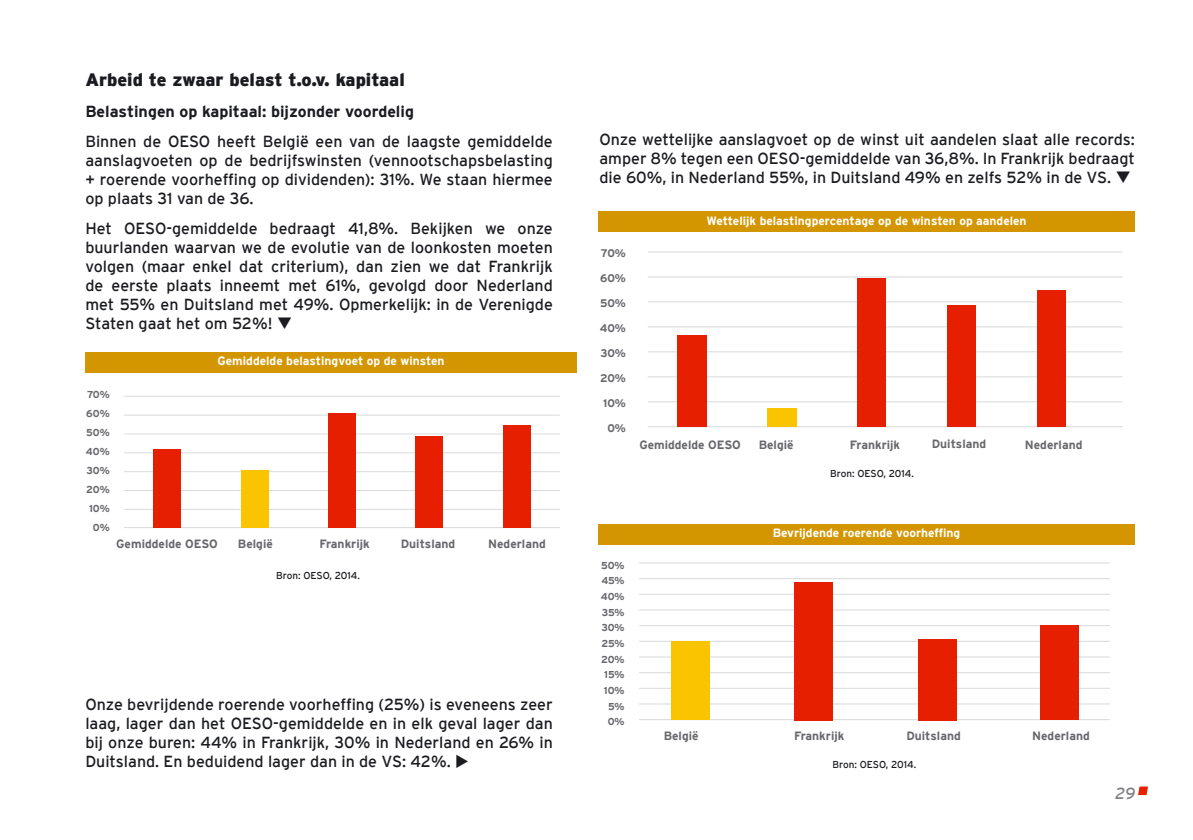
<style>
.page{position:relative;width:1193px;height:840px;background:#fff}
.page>*{position:absolute;margin:0;border:0;box-sizing:border-box;transform-origin:0 0}
.t1{font:900 18px "Interstate";color:#1b1c20}
.t2{font:16px/19px "Interstate";color:#1b1c20;text-align:justify}
.t3{font:700 16px "Interstate";color:#1b1c20}
.t4{font:italic 16px "Interstate";color:#818084}
.t5{font:700 12px "Interstate";color:#68676c}
.t6{font:700 12px "Interstate";color:#fff}
.t7{font:700 11px "Interstate";color:#68676c}
.t8{font:700 10px/15.6px "Interstate";letter-spacing:-.005em;color:#68676c;text-align:right}
.t9{font:10px "Interstate";color:#1b1c20}
</style>
<div class="page">
<svg style="left:1138px;top:786px;width:9px;height:9px"></svg>
<hr style="left:124px;top:396px;width:435px;height:1px;background:#d8dadc">
<hr style="left:124px;top:414px;width:435px;height:1px;background:#d8dadc">
<hr style="left:124px;top:433px;width:435px;height:1px;background:#d8dadc">
<hr style="left:124px;top:452px;width:435px;height:1px;background:#d8dadc">
<hr style="left:124px;top:471px;width:435px;height:1px;background:#d8dadc">
<hr style="left:124px;top:490px;width:435px;height:1px;background:#d8dadc">
<hr style="left:124px;top:509px;width:435px;height:1px;background:#d8dadc">
<hr style="left:124px;top:527px;width:435px;height:1px;background:#d8dadc">
<div style="left:154px;top:450px;width:27px;height:78px;background:#e71f01"></div>
<div style="left:241px;top:471px;width:27px;height:57px;background:#fbc400"></div>
<div style="left:328px;top:413px;width:28px;height:115px;background:#e71f01"></div>
<div style="left:415px;top:436px;width:27px;height:92px;background:#e71f01"></div>
<div style="left:503px;top:425px;width:27px;height:103px;background:#e71f01"></div>
<hr style="left:647px;top:251px;width:475px;height:1px;background:#d8dadc">
<hr style="left:647px;top:276px;width:475px;height:1px;background:#d8dadc">
<hr style="left:647px;top:301px;width:475px;height:1px;background:#d8dadc">
<hr style="left:647px;top:326px;width:475px;height:1px;background:#d8dadc">
<hr style="left:647px;top:351px;width:475px;height:1px;background:#d8dadc">
<hr style="left:647px;top:376px;width:475px;height:1px;background:#d8dadc">
<hr style="left:647px;top:401px;width:475px;height:1px;background:#d8dadc">
<hr style="left:647px;top:426px;width:475px;height:1px;background:#d8dadc">
<div style="left:677px;top:335px;width:29px;height:91px;background:#e71f01"></div>
<div style="left:767px;top:407px;width:29px;height:19px;background:#fbc400"></div>
<div style="left:857px;top:278px;width:29px;height:148px;background:#e71f01"></div>
<div style="left:947px;top:305px;width:28px;height:121px;background:#e71f01"></div>
<div style="left:1037px;top:290px;width:28px;height:136px;background:#e71f01"></div>
<div style="left:598px;top:211px;width:536px;height:21px;background:#d49600"></div>
<div style="left:85px;top:352px;width:491px;height:20px;background:#d49600"></div>
<hr style="left:639px;top:562px;width:470px;height:1px;background:#d8dadc">
<hr style="left:639px;top:578px;width:470px;height:1px;background:#d8dadc">
<hr style="left:639px;top:594px;width:470px;height:1px;background:#d8dadc">
<hr style="left:639px;top:609px;width:470px;height:1px;background:#d8dadc">
<hr style="left:639px;top:625px;width:470px;height:1px;background:#d8dadc">
<hr style="left:639px;top:641px;width:470px;height:1px;background:#d8dadc">
<hr style="left:639px;top:656px;width:470px;height:1px;background:#d8dadc">
<hr style="left:639px;top:672px;width:470px;height:1px;background:#d8dadc">
<hr style="left:639px;top:688px;width:470px;height:1px;background:#d8dadc">
<hr style="left:639px;top:703px;width:470px;height:1px;background:#d8dadc">
<hr style="left:639px;top:719px;width:470px;height:1px;background:#d8dadc">
<div style="left:671px;top:642px;width:38px;height:78px;background:#fbc400"></div>
<div style="left:794px;top:582px;width:39px;height:138px;background:#e71f01"></div>
<div style="left:917px;top:639px;width:39px;height:81px;background:#e71f01"></div>
<div style="left:1039px;top:625px;width:39px;height:95px;background:#e71f01"></div>
<div style="left:598px;top:524px;width:536px;height:20px;background:#d49600"></div>
<p class="t1" style="left:85px;top:69px;width:321px">Arbeid te zwaar belast t.o.v. kapitaal</p>
<p class="t3" style="left:85px;top:102px;width:330px">Belastingen op kapitaal: bijzonder voordelig</p>
<p class="t2" style="left:85px;top:132px;width:469px">Binnen de OESO heeft België een van de laagste gemiddelde aanslagvoeten op de bedrijfswinsten (vennootschapsbelasting + roerende voorheffing op dividenden): 31%. We staan hiermee op plaats 31 van de 36.</p>
<p class="t2" style="left:85px;top:219px;width:469px">Het OESO-gemiddelde bedraagt 41,8%. Bekijken we onze buurlanden waarvan we de evolutie van de loonkosten moeten volgen (maar enkel dat criterium), dan zien we dat Frankrijk de eerste plaats inneemt met 61%, gevolgd door Nederland met 55% en Duitsland met 49%. Opmerkelijk: in de Verenigde Staten gaat het om 52%! ❑</p>
<p class="t8" style="left:86px;top:385px;width:25px;line-height:19px">70%<br>60%<br>50%<br>40%<br>30%<br>20%<br>10%<br>0%</p>
<p class="t6" style="left:217px;top:354px;width:228px">Gemiddelde belastingvoet op de winsten</p>
<p class="t5" style="left:116px;top:537px;width:103px">Gemiddelde OESO</p>
<p class="t5" style="left:238px;top:537px;width:36px">België</p>
<p class="t5" style="left:319px;top:537px;width:52px">Frankrijk</p>
<p class="t5" style="left:401px;top:537px;width:56px">Duitsland</p>
<p class="t5" style="left:488px;top:537px;width:59px">Nederland</p>
<p class="t9" style="left:276px;top:569px;width:85px">Bron: OESO, 2014.</p>
<p class="t2" style="left:85px;top:694px;width:469px">Onze bevrijdende roerende voorheffing (25%) is eveneens zeer laag, lager dan het OESO-gemiddelde en in elk geval lager dan bij onze buren: 44% in Frankrijk, 30% in Nederland en 26% in Duitsland. En beduidend lager dan in de VS: 42%. ◆</p>
<p class="t2" style="left:599px;top:130px;width:537px">Onze wettelijke aanslagvoet op de winst uit aandelen slaat alle records: amper 8% tegen een OESO-gemiddelde van 36,8%. In Frankrijk bedraagt die 60%, in Nederland 55%, in Duitsland 49% en zelfs 52% in de VS. ❑</p>
<p class="t7" style="left:601px;top:247px;width:27px">70%</p>
<p class="t7" style="left:600px;top:272px;width:27px">60%</p>
<p class="t7" style="left:600px;top:297px;width:27px">50%</p>
<p class="t7" style="left:599px;top:322px;width:28px">40%</p>
<p class="t7" style="left:600px;top:347px;width:27px">30%</p>
<p class="t7" style="left:600px;top:372px;width:27px">20%</p>
<p class="t7" style="left:603px;top:397px;width:24px">10%</p>
<p class="t7" style="left:607px;top:422px;width:20px">0%</p>
<p class="t6" style="left:706px;top:214px;width:322px">Wettelijk belastingpercentage op de winsten op aandelen</p>
<p class="t5" style="left:639px;top:438px;width:103px">Gemiddelde OESO</p>
<p class="t5" style="left:758px;top:438px;width:36px">België</p>
<p class="t5" style="left:849px;top:438px;width:52px">Frankrijk</p>
<p class="t5" style="left:931px;top:437px;width:56px">Duitsland</p>
<p class="t5" style="left:1024px;top:438px;width:59px">Nederland</p>
<p class="t9" style="left:830px;top:467px;width:85px">Bron: OESO, 2014.</p>
<p class="t8" style="left:600px;top:557px;width:25px">50%<br>45%<br>40%<br>35%<br>30%<br>25%<br>20%<br>15%<br>10%<br>5%<br>0%</p>
<p class="t6" style="left:772px;top:526px;width:189px">Bevrijdende roerende voorheffing</p>
<p class="t5" style="left:663px;top:729px;width:36px">België</p>
<p class="t5" style="left:794px;top:729px;width:52px">Frankrijk</p>
<p class="t5" style="left:906px;top:729px;width:56px">Duitsland</p>
<p class="t5" style="left:1032px;top:729px;width:59px">Nederland</p>
<p class="t9" style="left:832px;top:759px;width:85px">Bron: OESO, 2014.</p>
<p class="t4" style="left:1115px;top:784px;width:22px">29</p>
</div>
